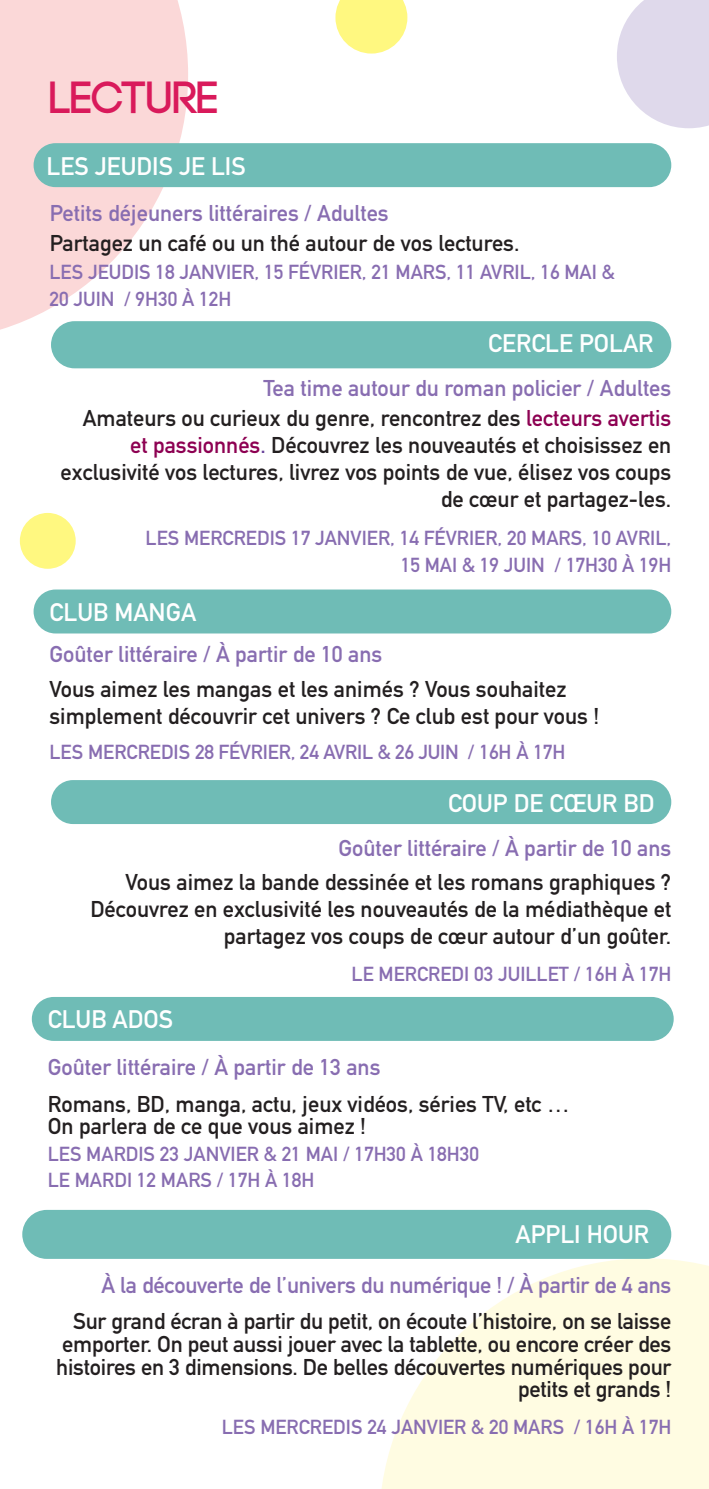
<style>
.page{position:relative;width:709px;height:1489px;background:#fff}
.page>*{position:absolute;margin:0;border:0;box-sizing:border-box;transform-origin:0 0}
.t1{font:700 45px "Code";color:#d91a5b}
.t2{font:700 25px "DIN Alternate";color:#fff}
.t3{font:700 22.5px/27px "DIN Alternate";color:#231f20;text-align:right}
.t4{font:700 22.5px "DIN Alternate";color:#886db1}
.t5{font:700 20px/27px "DIN Alternate";color:#886db1}
.s1{color:#886db1}
.s2{color:#8d0052}
.s3{color:#663f99}
</style>
<div class="page">
<svg style="left:379px;top:1258px;width:330px;height:230px;fill:#fffce2"></svg>
<div style="left:20px;top:513px;width:56px;height:55px;background:#fff880;border-radius:50%"></div>
<svg style="left:0;top:0;width:188px;height:340px;fill:#fbd8d8"></svg>
<svg style="left:617px;top:0;width:92px;height:128px;background:#e3deed"></svg>
<svg style="left:335px;top:0;width:72px;height:54px"></svg>
<div style="left:34px;top:143px;width:637px;height:44px;background:#6fbcb6;border-radius:22px"></div>
<div style="left:51px;top:321px;width:620px;height:47px;background:#6fbcb6;border-radius:24px"></div>
<div style="left:34px;top:589px;width:637px;height:44px;background:#6fbcb6;border-radius:22px"></div>
<div style="left:51px;top:780px;width:620px;height:44px;background:#6fbcb6;border-radius:22px"></div>
<div style="left:22px;top:1209px;width:649px;height:49px;background:#6fbcb6;border-radius:24px"></div>
<div style="left:32px;top:996px;width:641px;height:44px;background:#6fbcb6;border-radius:22px"></div>
<h1 class="t1" style="left:50px;top:75px;width:170px">LECTURE</h1>
<p class="t2" style="left:47px;top:147px;width:200px">LES JEUDIS JE LIS</p>
<p class="t4" style="left:50px;top:195px;width:340px">Petits déjeuners littéraires / Adultes</p>
<p class="t3" style="left:50px;top:227px;width:471px">Partagez un café ou un thé autour de vos lectures.</p>
<p class="t5" style="left:50px;top:257px;width:566px">LES JEUDIS 18 JANVIER, 15 FÉVRIER, 21 MARS, 11 AVRIL, 16 MAI &amp;<br>20 JUIN / 9H30 À 12H</p>
<p class="t2" style="left:488px;top:324px;width:167px">CERCLE POLAR</p>
<p class="t3" style="left:83px;top:371px;width:590px;line-height:30px"><span class="s1">Tea time autour du roman policier / Adultes<br></span>Amateurs ou curieux du genre, rencontrez des <span class="s2">lecteurs avertis</span></p>
<p class="t3" style="left:61px;top:430px;width:612px"><span class="s2">et passionnés</span><span class="s3">.</span> Découvrez les nouveautés et choisissez en exclusivité vos lectures, livrez vos points de vue, élisez vos coups de cœur et partagez-les.</p>
<p class="t5" style="left:146px;top:522px;width:527px;text-align:right">LES MERCREDIS 17 JANVIER, 14 FÉVRIER, 20 MARS, 10 AVRIL,<br>15 MAI &amp; 19 JUIN / 17H30 À 19H</p>
<p class="t2" style="left:50px;top:593px;width:148px">CLUB MANGA</p>
<p class="t4" style="left:50px;top:636px;width:334px">Goûter littéraire / À partir de 10 ans</p>
<p class="t3" style="left:50px;top:673px;width:551px;text-align:left">Vous aimez les mangas et les animés ? Vous souhaitez simplement découvrir cet univers ? Ce club est pour vous !</p>
<p class="t5" style="left:50px;top:736px;width:517px">LES MERCREDIS 28 FÉVRIER, 24 AVRIL &amp; 26 JUIN / 16H À 17H</p>
<p class="t2" style="left:448px;top:783px;width:208px">COUP DE CŒUR BD</p>
<p class="t4" style="left:338px;top:831px;width:334px">Goûter littéraire / À partir de 10 ans</p>
<p class="t3" style="left:90px;top:867px;width:582px">Vous aimez la bande dessinée et les romans graphiques ?<br>Découvrez en exclusivité les nouveautés de la médiathèque et partagez vos coups de cœur autour d’un goûter.</p>
<p class="t5" style="left:351px;top:958px;width:321px">LE MERCREDI 03 JUILLET / 16H À 17H</p>
<p class="t2" style="left:48px;top:1000px;width:127px">CLUB ADOS</p>
<p class="t4" style="left:48px;top:1049px;width:334px">Goûter littéraire / À partir de 13 ans</p>
<p class="t3" style="left:48px;top:1090px;width:523px;line-height:22.5px;text-align:left">Romans, BD, manga, actu, jeux vidéos, séries TV, etc …<br>On parlera de ce que vous aimez !</p>
<p class="t5" style="left:48px;top:1138px;width:433px">LES MARDIS 23 JANVIER &amp; 21 MAI / 17H30 À 18H30<br>LE MARDI 12 MARS / 17H À 18H</p>
<p class="t2" style="left:515px;top:1214px;width:135px">APPLI HOUR</p>
<p class="t4" style="left:102px;top:1267px;width:571px">À la découverte de l’univers du numérique ! / À partir de 4 ans</p>
<p class="t3" style="left:56px;top:1308px;width:616px;line-height:22.5px">Sur grand écran à partir du petit, on écoute l’histoire, on se laisse emporter. On peut aussi jouer avec la tablette, ou encore créer des histoires en 3 dimensions. De belles découvertes numériques pour petits et grands !</p>
<p class="t5" style="left:222px;top:1411px;width:451px">LES MERCREDIS 24 JANVIER &amp; 20 MARS / 16H À 17H</p>
</div>
